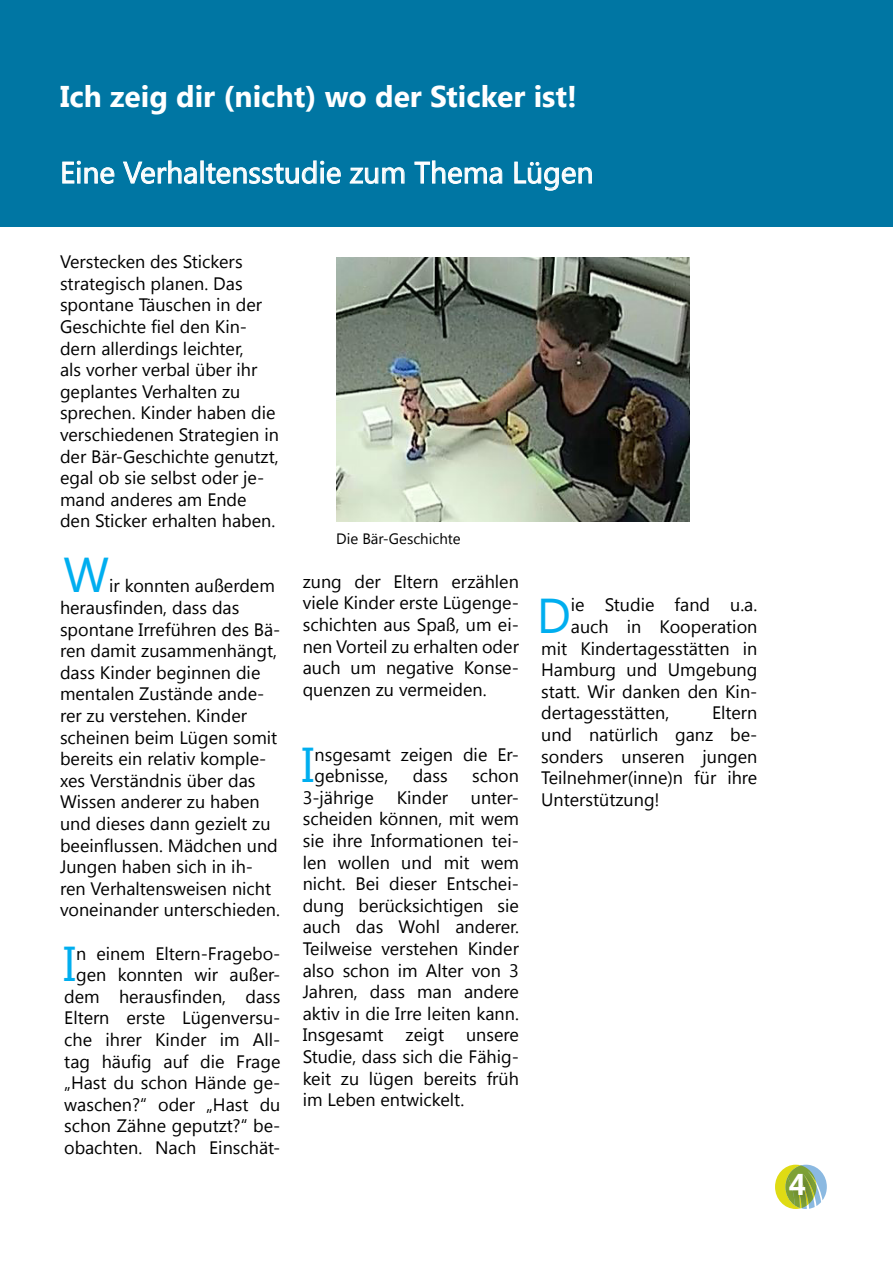
<style>
.page{position:relative;width:893px;height:1263px;background:#fff}
.page>*{position:absolute;margin:0;border:0;box-sizing:border-box;transform-origin:0 0}
.t1{font:48.9px "Segoe UI";color:#00aeef}
.t2{font:700 30px "Segoe UI";color:#fff}
.t3{font:30px "Segoe UI";color:#fff}
.t4{font:18px/21.6px "Segoe UI";color:#000}
.t5{font:15px "Segoe UI";color:#000}
</style>
<div class="page">
<div style="left:0;top:0;width:893px;height:227px;background:#0076a3"></div>
<svg style="left:775px;top:1165px;width:52px;height:44px"></svg>
<div style="left:786px;top:1171px;width:32px;height:36px;background:#000;opacity:.25"></div>
<img style="left:336px;top:258px;width:354px;height:263px">
<svg style="left:62px;top:160px;width:53px;height:24px"></svg>
<svg style="left:123px;top:160px;width:74px;height:24px"></svg>
<svg style="left:206px;top:160px;width:135px;height:24px"></svg>
<svg style="left:349px;top:167px;width:56px;height:17px"></svg>
<svg style="left:414px;top:160px;width:88px;height:24px"></svg>
<svg style="left:514px;top:161px;width:78px;height:30px"></svg>
<p class="t2" style="left:60px;top:75px;width:518px">Ich zeig dir (nicht) wo der Sticker ist!</p>
<p class="t3" style="left:60px;top:152px;width:535px">Eine Verhaltensstudie zum Thema Lügen</p>
<p class="t4" style="left:60px;top:250px;width:220px">Verstecken des Stickers strategisch planen. Das spontane Täuschen in der<br>Geschichte fiel den Kin&shy;dern allerdings leichter,<br>als vorher verbal über ihr geplantes Verhalten zu sprechen. Kinder haben die verschiedenen Strategien in der Bär-Geschichte genutzt, egal ob sie selbst oder je&shy;mand anderes am Ende den Sticker erhalten haben.</p>
<p class="t1" style="left:64px;top:541px;width:47px">W</p>
<p class="t4" style="left:60px;top:574px;width:222px;text-indent:49px">ir konnten außerdem herausfinden, dass das spontane Irreführen des Bä&shy;ren damit zusammenhängt, dass Kinder beginnen die mentalen Zustände ande&shy;rer zu verstehen. Kinder scheinen beim Lügen somit bereits ein relativ komple&shy;xes Verständnis über das<br>Wissen anderer zu haben und dieses dann gezielt zu beeinflussen. Mädchen und<br>Jungen haben sich in ih&shy;ren Verhaltensweisen nicht voneinander unterschieden.</p>
<p class="t1" style="left:63px;top:930px;width:14px">I</p>
<p class="t4" style="left:64px;top:941px;width:218px;text-align:right">n einem Eltern-Fragebo&shy;gen konnten wir außer&shy;dem herausfinden, dass<br>Eltern erste Lügenversu&shy;che ihrer Kinder im All&shy;tag häufig auf die Frage „Hast du schon Hände ge&shy;waschen?“ oder „Hast du schon Zähne geputzt?“ be&shy;obachten. Nach Einschät-</p>
<p class="t5" style="left:336px;top:528px;width:126px">Die Bär-Geschichte</p>
<p class="t4" style="left:303px;top:570px;width:218px;text-align:justify">zung der Eltern erzählen viele Kinder erste Lügenge&shy;schichten aus Spaß, um ei&shy;nen Vorteil zu erhalten oder auch um negative Konse&shy;quenzen zu vermeiden.</p>
<p class="t1" style="left:302px;top:731px;width:14px">I</p>
<p class="t4" style="left:315px;top:743px;width:206px">nsgesamt zeigen die Er&shy;gebnisse,</p>
<p class="t4" style="left:413px;top:764px;width:37px">dass</p>
<p class="t4" style="left:472px;top:764px;width:48px">schon</p>
<p class="t4" style="left:303px;top:786px;width:73px">3-jährige</p>
<p class="t4" style="left:397px;top:786px;width:53px">Kinder</p>
<p class="t4" style="left:303px;top:786px;width:218px;text-align:justify;text-indent:168px">unter&shy;scheiden können, mit wem sie ihre Informationen tei&shy;len wollen und mit wem nicht. Bei dieser Entschei&shy;dung berücksichtigen sie auch das Wohl anderer.<br>Teilweise verstehen Kinder also schon im Alter von 3<br>Jahren, dass man andere aktiv in die Irre leiten kann.<br>Insgesamt zeigt unsere Studie, dass sich die Fähig&shy;keit zu lügen bereits früh im Leben entwickelt.</p>
<p class="t1" style="left:537px;top:582px;width:36px">D</p>
<p class="t4" style="left:571px;top:593px;width:188px">ie Studie fand u.a.</p>
<p class="t4" style="left:571px;top:615px;width:188px">auch in Kooperation</p>
<p class="t4" style="left:541px;top:637px;width:218px">mit Kindertagesstätten in</p>
<p class="t4" style="left:541px;top:658px;width:218px">Hamburg und Umgebung</p>
<p class="t4" style="left:541px;top:680px;width:218px">statt. Wir danken den Kin-</p>
<p class="t4" style="left:541px;top:701px;width:130px">dertagesstätten,</p>
<p class="t4" style="left:541px;top:701px;width:218px;text-align:justify;text-indent:171px">Eltern und natürlich ganz be&shy;sonders unseren jungen Teilnehmer(inne)n für ihre Unterstützung!</p>
<p class="t2" style="left:789px;top:1163px;width:19px">4</p>
</div>
